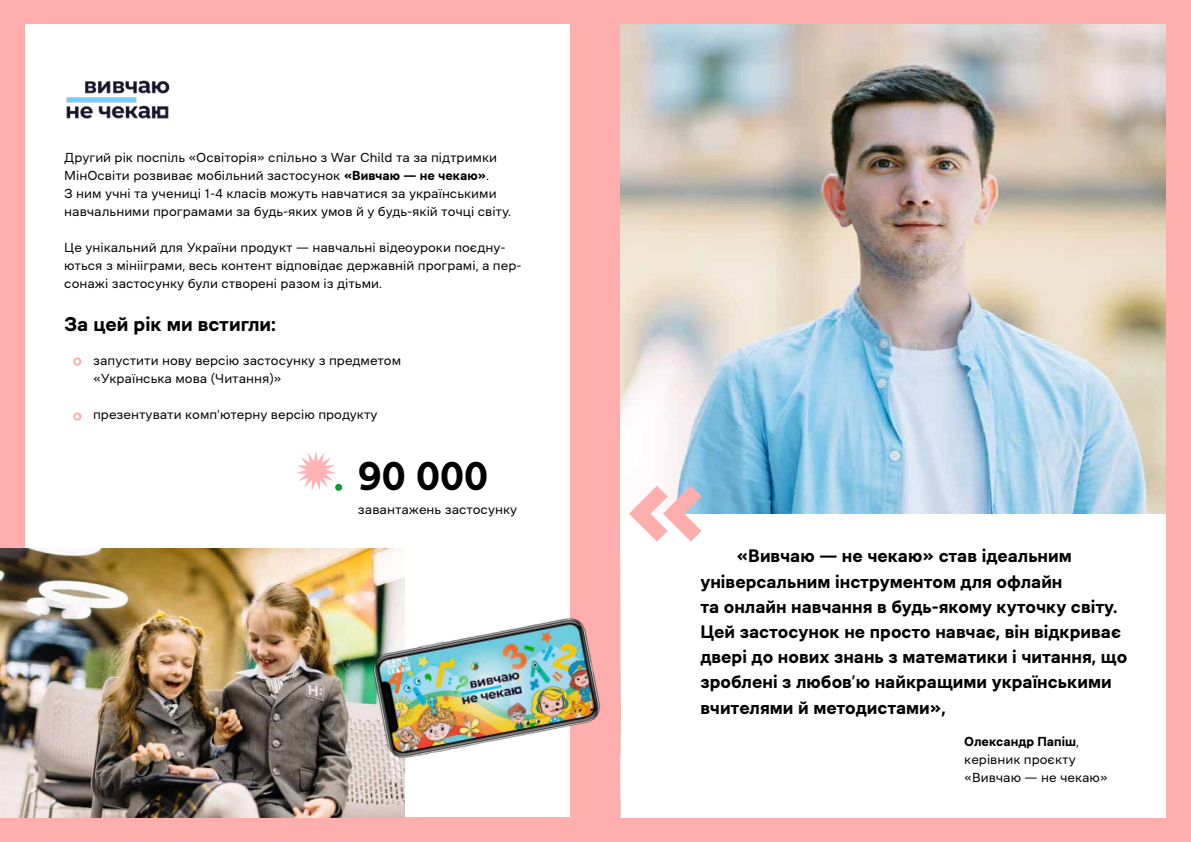
<style>
.page{position:relative;width:1191px;height:842px;background:#ffaeae}
.page>*{position:absolute;margin:0;border:0;box-sizing:border-box;transform-origin:0 0}
.t1{font:700 132.7px "Inerta";color:#ffaeae}
.t2{font:700 40px "Inerta";color:#000}
.t3{font:700 19.8px "Inerta";color:#000}
.t4{font:700 18px/25.2px "Inerta";color:#000}
.t5{font:13px/18px "Inerta";color:#000}
.s1{font-weight:700}
</style>
<div class="page">
<div style="left:25px;top:25px;width:545px;height:792px;background:#fff"></div>
<img style="left:66px;top:80px;width:104px;height:39px">
<img style="left:0;top:548px;width:405px;height:269px">
<img style="left:358px;top:560px;width:243px;height:206px">
<div style="left:335px;top:484px;width:7px;height:7px;background:#009d31;border-radius:50%"></div>
<svg style="left:296px;top:451px;width:40px;height:39px"></svg>
<div style="left:73px;top:357px;width:8px;height:9px;border:2px solid #ffaeae;border-radius:50%"></div>
<div style="left:73px;top:412px;width:8px;height:9px;border:2px solid #ffaeae;border-radius:50%"></div>
<img style="left:620px;top:25px;width:545px;height:489px">
<div style="left:620px;top:514px;width:545px;height:303px;background:#fff"></div>
<p class="t5" style="left:64px;top:148px;width:448px">Другий рік поспіль «Освіторія» спільно з War Child та за підтримки МінОсвіти розвиває мобільний застосунок <span class="s1">«Вивчаю — не чекаю»</span>.<br>З ним учні та учениці 1-4 класів можуть навчатися за українськими навчальними програмами за будь-яких умов й у будь-якій точці світу.</p>
<p class="t5" style="left:64px;top:238px;width:459px">Це унікальний для України продукт — навчальні відеоуроки поєдну&shy;ються з мінііграми, весь контент відповідає державній програмі, а пер&shy;сонажі застосунку були створені разом із дітьми.</p>
<h3 class="t3" style="left:64px;top:313px;width:213px">За цей рік ми встигли:</h3>
<p class="t5" style="left:93px;top:352px;width:309px">запустити нову версію застосунку з предметом «Українська мова (Читання)»</p>
<p class="t5" style="left:93px;top:406px;width:286px">презентувати комп'ютерну версію продукту</p>
<h2 class="t2" style="left:358px;top:452px;width:132px">90 000</h2>
<p class="t5" style="left:358px;top:501px;width:161px">завантажень застосунку</p>
<h1 class="t1" style="left:623px;top:429px;width:88px">«</h1>
<p class="t4" style="left:700px;top:543px;width:428px;text-indent:36px">«Вивчаю — не чекаю» став ідеальним універсальним інструментом для офлайн<br>та онлайн навчання в будь-якому куточку світу.<br>Цей застосунок не просто навчає, він відкриває двері до нових знань з математики і читання, що зроблені з любов’ю найкращими українськими вчителями й методистами»,</p>
<p class="t5" style="left:964px;top:732px;width:145px"><span class="s1">Олександр Папіш</span>, керівник проєкту «Вивчаю — не чекаю»</p>
</div>
